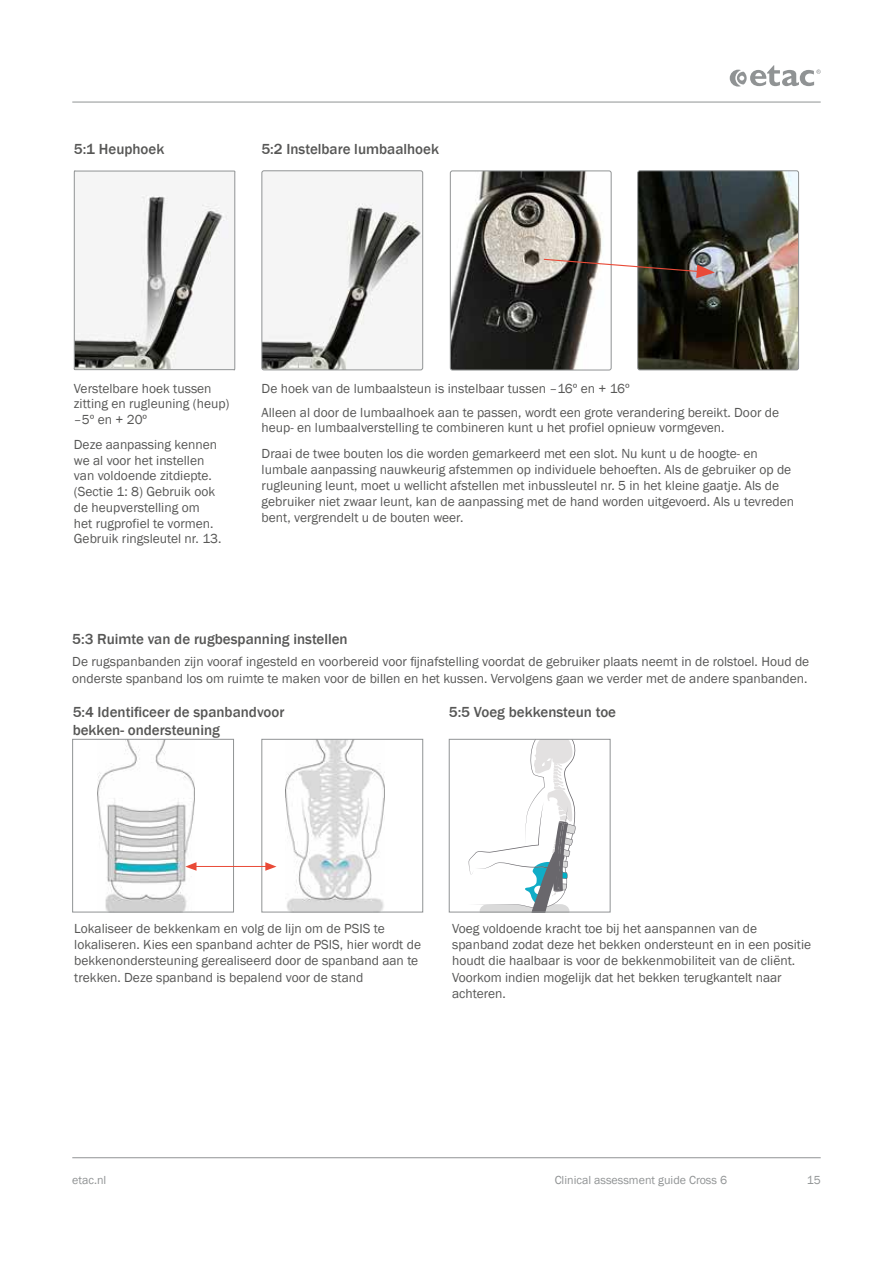
<style>
.page{position:relative;width:893px;height:1263px;background:#fff}
.page>*{position:absolute;margin:0;border:0;box-sizing:border-box;transform-origin:0 0}
.t1{font:500 15px/18px "Franklin Gothic";color:#575756}
.t2{font:13.5px/16.2px "Franklin Gothic";color:#575756}
.t3{font:12px "Franklin Gothic";color:#909394}
</style>
<div class="page">
<hr style="left:72px;top:102px;width:749px;height:1px;background:#909394">
<hr style="left:72px;top:1157px;width:749px;height:1px;background:#909394">
<svg style="left:730px;top:65px;width:91px;height:22px"></svg>
<img style="left:286px;top:741px;width:99px;height:169px">
<div style="left:261px;top:739px;width:162px;height:173px;border:1px solid #909394"></div>
<img style="left:98px;top:741px;width:97px;height:169px">
<div style="left:72px;top:739px;width:162px;height:173px;border:1px solid #909394"></div>
<svg style="left:185px;top:862px;width:11px;height:9px"></svg>
<hr style="left:188px;top:866px;width:82px;height:1px;background:#e94a37">
<svg style="left:468px;top:741px;width:107px;height:169px"></svg>
<div style="left:449px;top:739px;width:161px;height:173px;border:1px solid #909394"></div>
<svg style="left:265px;top:862px;width:12px;height:9px"></svg>
<svg style="left:74px;top:170px;width:162px;height:200px"></svg>
<img style="left:263px;top:203px;width:160px;height:167px">
<div style="left:261px;top:170px;width:162px;height:200px;border:1px solid #909394;border-radius:2px"></div>
<img style="left:450px;top:171px;width:161px;height:199px">
<div style="left:450px;top:171px;width:161px;height:199px;border:1px solid #909394;border-radius:2px"></div>
<img style="left:639px;top:172px;width:158px;height:196px">
<div style="left:637px;top:170px;width:162px;height:200px;border:1px solid #909394;border-radius:2px"></div>
<img style="left:543px;top:258px;width:172px;height:20px">
<p class="t1" style="left:74px;top:140px;width:92px">5:1 Heuphoek</p>
<p class="t1" style="left:261px;top:140px;width:179px">5:2 Instelbare lumbaalhoek</p>
<p class="t2" style="left:74px;top:381px;width:157px;line-height:15.8px">Verstelbare hoek tussen zitting en rugleuning (heup) –5º en + 20º</p>
<p class="t2" style="left:74px;top:437px;width:149px;line-height:15.8px">Deze aanpassing kennen we al voor het instellen van voldoende zitdiepte. (Sectie 1: 8) Gebruik ook de heupverstelling om het rugprofiel te vormen.<br>Gebruik ringsleutel nr. 13.</p>
<p class="t2" style="left:262px;top:378px;width:519px;line-height:23.2px">De hoek van de lumbaalsteun is instelbaar tussen –16º en + 16º<br>Alleen al door de lumbaalhoek aan te passen, wordt een grote verandering bereikt. Door de</p>
<p class="t2" style="left:262px;top:416px;width:498px;line-height:25.2px">heup- en lumbaalverstelling te combineren kunt u het profiel opnieuw vormgeven.<br>Draai de twee bouten los die worden gemarkeerd met een slot. Nu kunt u de hoogte- en</p>
<p class="t2" style="left:262px;top:462px;width:534px">lumbale aanpassing nauwkeurig afstemmen op individuele behoeften. Als de gebruiker op de rugleuning leunt, moet u wellicht afstellen met inbussleutel nr. 5 in het kleine gaatje. Als de gebruiker niet zwaar leunt, kan de aanpassing met de hand worden uitgevoerd. Als u tevreden bent, vergrendelt u de bouten weer.</p>
<p class="t1" style="left:72px;top:630px;width:277px">5:3 Ruimte van de rugbespanning instellen</p>
<p class="t2" style="left:72px;top:654px;width:738px">De rugspanbanden zijn vooraf ingesteld en voorbereid voor fijnafstelling voordat de gebruiker plaats neemt in de rolstoel. Houd de onderste spanband los om ruimte te maken voor de billen en het kussen. Vervolgens gaan we verder met de andere spanbanden.</p>
<p class="t1" style="left:73px;top:703px;width:213px">5:4 Identificeer de spanbandvoor bekken- ondersteuning</p>
<p class="t1" style="left:449px;top:703px;width:169px">5:5 Voeg bekkensteun toe</p>
<p class="t2" style="left:74px;top:921px;width:348px">Lokaliseer de bekkenkam en volg de lijn om de PSIS te lokaliseren. Kies een spanband achter de PSIS, hier wordt de bekkenondersteuning gerealiseerd door de spanband aan te trekken. Deze spanband is bepalend voor de stand</p>
<p class="t2" style="left:452px;top:921px;width:361px">Voeg voldoende kracht toe bij het aanspannen van de spanband zodat deze het bekken ondersteunt en in een positie houdt die haalbaar is voor de bekkenmobiliteit van de cliënt.<br>Voorkom indien mogelijk dat het bekken terugkantelt naar achteren.</p>
<p class="t3" style="left:72px;top:1173px;width:36px">etac.nl</p>
<p class="t3" style="left:555px;top:1173px;width:174px">Clinical assessment guide Cross 6</p>
<p class="t3" style="left:807px;top:1173px;width:15px">15</p>
</div>
